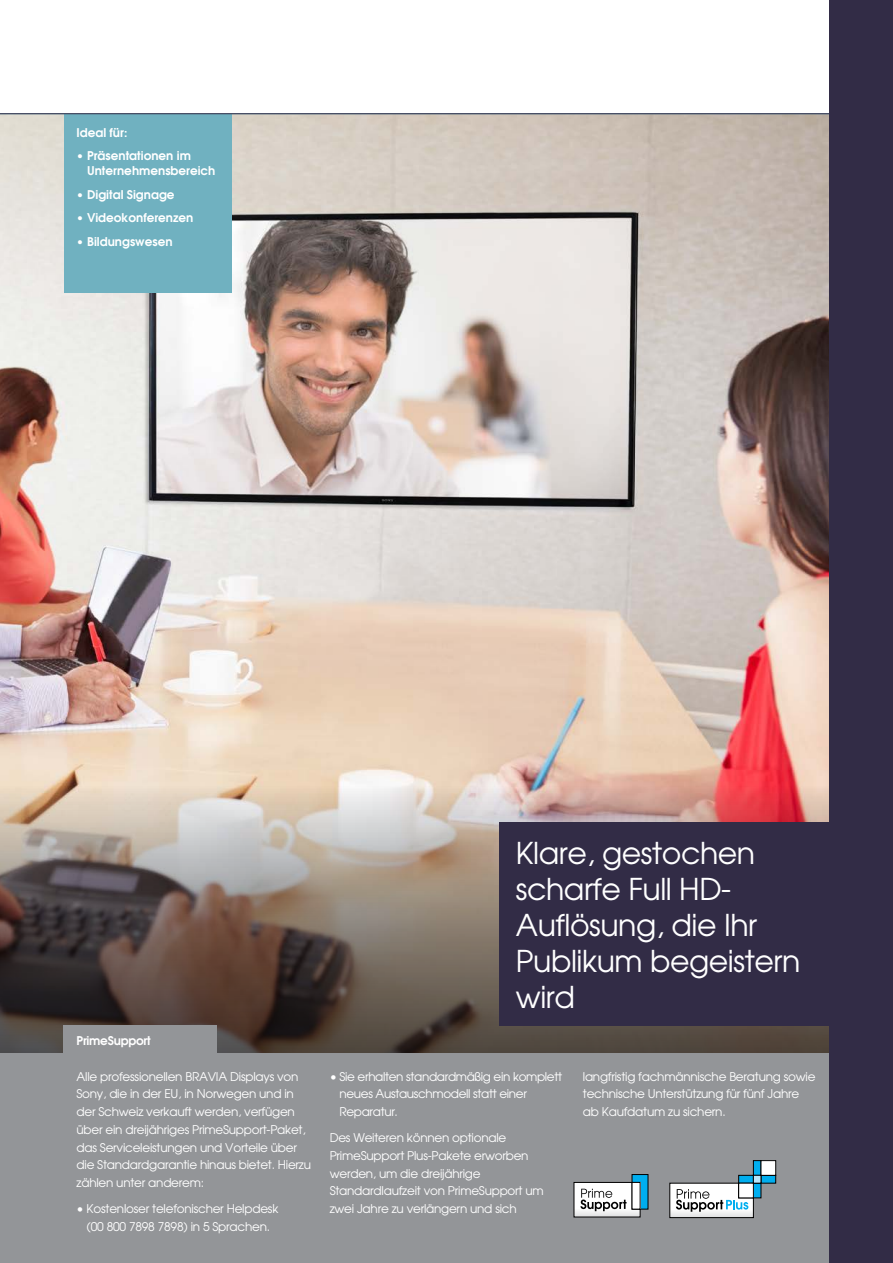
<style>
.page{position:relative;width:893px;height:1263px;background:#fff}
.page>*{position:absolute;margin:0;border:0;box-sizing:border-box;transform-origin:0 0}
.t1{font:30px/36px "Avant Garde";letter-spacing:-.015em;color:#fff}
.t2{font:12px/17.7px "Avant Garde";letter-spacing:-.02em;color:#fff}
.t3{font:600 12px/15px "Avant Garde";color:#fff}
.t4{font:600 12px "Avant Garde";letter-spacing:-.02em;color:#fff}
</style>
<div class="page">
<img style="left:0;top:114px;width:829px;height:670px">
<img style="left:0;top:784px;width:829px;height:270px">
<div style="left:64px;top:114px;width:167px;height:178px;background:#70b1c0"></div>
<div style="left:64px;top:1025px;width:153px;height:29px;background:#939598"></div>
<div style="left:0;top:1054px;width:852px;height:209px;background:#939598"></div>
<svg style="left:669px;top:1160px;width:107px;height:58px"></svg>
<svg style="left:574px;top:1174px;width:74px;height:43px"></svg>
<div style="left:829px;top:0;width:64px;height:1263px;background:#322c46"></div>
<hr style="left:0;top:113px;width:893px;height:1px;background:#322c46">
<div style="left:499px;top:822px;width:346px;height:203px;background:#322c46"></div>
<p class="t3" style="left:77px;top:124px;width:52px">Ideal für:</p>
<p class="t3" style="left:87px;top:148px;width:130px;text-indent:-11px">• Präsentationen im<br>Unternehmensbereich</p>
<p class="t3" style="left:77px;top:186px;width:100px">• Digital Signage</p>
<p class="t3" style="left:77px;top:210px;width:118px">• Videokonferenzen</p>
<p class="t3" style="left:77px;top:233px;width:98px">• Bildungswesen</p>
<p class="t4" style="left:77px;top:1032px;width:76px">PrimeSupport</p>
<p class="t2" style="left:77px;top:1067px;width:236px">Alle professionellen BRAVIA Displays von Sony, die in der EU, in Norwegen und in der Schweiz verkauft werden, verfügen über ein dreijähriges PrimeSupport-Paket, das Serviceleistungen und Vorteile über die Standardgarantie hinaus bietet. Hierzu zählen unter anderem:</p>
<p class="t2" style="left:77px;top:1200px;width:203px;text-align:center">• Kostenloser telefonischer Helpdesk (00 800 7898 7898) in 5 Sprachen.</p>
<h1 class="t1" style="left:516px;top:834px;width:286px">Klare, gestochen scharfe Full HD-<br>Auflösung, die Ihr<br>Publikum begeistern wird</h1>
<p class="t2" style="left:340px;top:1067px;width:224px;text-indent:-10px">• Sie erhalten standardmäßig ein komplett neues Austauschmodell statt einer<br>Reparatur.</p>
<p class="t2" style="left:330px;top:1129px;width:216px">Des Weiteren können optionale PrimeSupport Plus-Pakete erworben werden, um die dreijährige Standardlaufzeit von PrimeSupport um zwei Jahre zu verlängern und sich</p>
<p class="t2" style="left:583px;top:1067px;width:234px">langfristig fachmännische Beratung sowie technische Unterstützung für fünf Jahre ab Kaufdatum zu sichern.</p>
</div>
